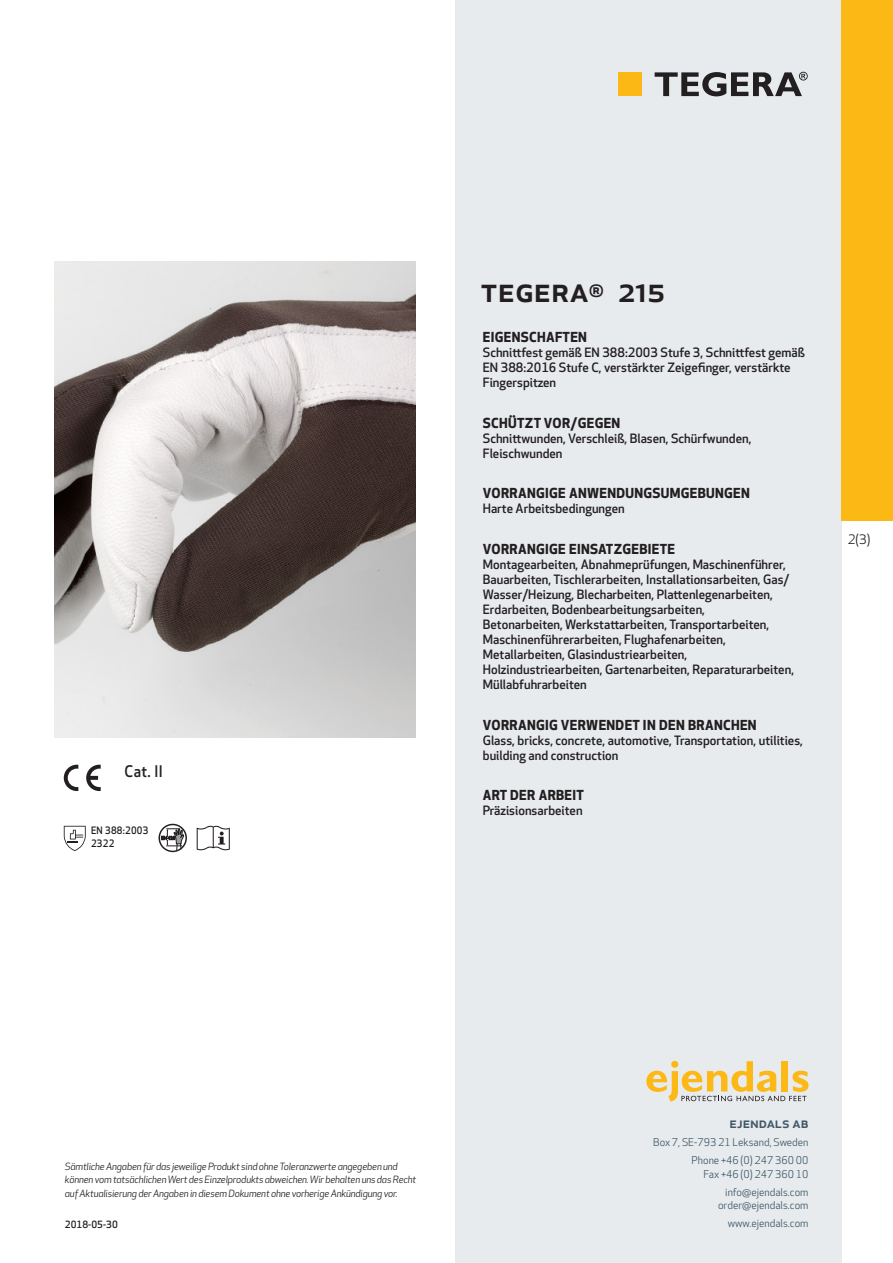
<style>
.page{position:relative;width:893px;height:1263px;background:#fff}
.page>*{position:absolute;margin:0;border:0;box-sizing:border-box;transform-origin:0 0}
.prodname{font:500 34.5px "Apex New";color:#231f20}
.Artikel{font:500 15.6px "Apex New";color:#231f20;scale:.95 1}
.t1{font:500 15px "Apex New";color:#405968}
.Funktion_body{font:700 13.5px "Apex New";letter-spacing:.025em;color:#231f20}
.t2{font:12.75px "Apex New";color:#231f20}
.Funktion_body-2{font:500 12.6px/15px "Apex New";color:#231f20}
.t3{font:10.5px/18px "Apex New";color:#405968;text-align:right}
.Artikel-2{font:500 10.05px/13.2px "Apex New";letter-spacing:.025em;color:#231f20;scale:.95 1}
.t4{font:italic 9.75px/13.5px "Apex New";letter-spacing:-.015em;color:#231f20}
.Sidfot_datum{font:500 9.75px "Apex New";color:#231f20}
</style>
<div class="page">
<div style="left:455px;top:0;width:387px;height:1263px;background:#e8ebee"></div>
<svg style="left:646px;top:1061px;width:162px;height:40px"></svg>
<div style="left:842px;top:0;width:51px;height:520px;background:#fcb814"></div>
<div style="left:618px;top:72px;width:24px;height:24px;background:#fcb814"></div>
<svg style="left:655px;top:72px;width:153px;height:24px"></svg>
<svg style="left:86px;top:765px;width:15px;height:26px"></svg>
<svg style="left:64px;top:765px;width:14px;height:26px"></svg>
<svg style="left:64px;top:826px;width:22px;height:25px"></svg>
<svg style="left:161px;top:824px;width:23px;height:26px"></svg>
<div style="left:159px;top:824px;width:28px;height:28px;border:1px solid #231f20;border-radius:50%"></div>
<svg style="left:197px;top:826px;width:33px;height:24px"></svg>
<img style="left:54px;top:261px;width:361px;height:477px">
<p class="Artikel" style="left:125px;top:761px;width:42px">Cat. II</p>
<p class="Artikel-2" style="left:91px;top:823px;width:62px">EN 388:2003<br>2322</p>
<p class="prodname" style="left:480px;top:266px;width:186px">TEGERA<sup>®</sup> 215</p>
<p class="Funktion_body" style="left:483px;top:327px;width:106px">EIGENSCHAFTEN</p>
<p class="Funktion_body-2" style="left:483px;top:345px;width:324px">Schnittfest gemäß EN 388:2003 Stufe 3, Schnittfest gemäß<br>EN 388:2016 Stufe C, verstärkter Zeigefinger, verstärkte<br>Fingerspitzen</p>
<p class="Funktion_body" style="left:483px;top:413px;width:139px">SCHÜTZT VOR/GEGEN</p>
<p class="Funktion_body-2" style="left:483px;top:430px;width:270px">Schnittwunden, Verschleiß, Blasen, Schürfwunden,<br>Fleischwunden</p>
<p class="Funktion_body" style="left:483px;top:483px;width:269px">VORRANGIGE ANWENDUNGSUMGEBUNGEN</p>
<p class="Funktion_body-2" style="left:483px;top:501px;width:143px">Harte Arbeitsbedingungen</p>
<p class="Funktion_body" style="left:483px;top:539px;width:194px">VORRANGIGE EINSATZGEBIETE</p>
<p class="Funktion_body-2" style="left:483px;top:556px;width:313px">Montagearbeiten, Abnahmeprüfungen, Maschinenführer, Bauarbeiten, Tischlerarbeiten, Installationsarbeiten, Gas/ Wasser/Heizung, Blecharbeiten, Plattenlegenarbeiten, Erdarbeiten, Bodenbearbeitungsarbeiten,<br>Betonarbeiten, Werkstattarbeiten, Transportarbeiten, Maschinenführerarbeiten, Flughafenarbeiten, Metallarbeiten, Glasindustriearbeiten, Holzindustriearbeiten, Gartenarbeiten, Reparaturarbeiten, Müllabfuhrarbeiten</p>
<p class="Funktion_body" style="left:483px;top:715px;width:275px">VORRANGIG VERWENDET IN DEN BRANCHEN</p>
<p class="Funktion_body-2" style="left:483px;top:732px;width:322px">Glass, bricks, concrete, automotive, Transportation, utilities, building and construction</p>
<p class="Funktion_body" style="left:483px;top:785px;width:103px">ART DER ARBEIT</p>
<p class="Funktion_body-2" style="left:483px;top:803px;width:101px">Präzisionsarbeiten</p>
<p class="t2" style="left:848px;top:531px;width:24px">2(3)</p>
<p class="t4" style="left:65px;top:1159px;width:353px">Sämtliche Angaben für das jeweilige Produkt sind ohne Toleranzwerte angegeben und können vom tatsächlichen Wert des Einzelprodukts abweichen. Wir behalten uns das Recht auf Aktualisierung der Angaben in diesem Dokument ohne vorherige Ankündigung vor.</p>
<p class="Sidfot_datum" style="left:65px;top:1218px;width:54px">2018-05-30</p>
<p class="t1" style="left:729px;top:1113px;width:80px">ejendals ab</p>
<p class="t3" style="left:653px;top:1133px;width:157px">Box 7, SE-793 21 Leksand, Sweden<br>Phone +46 (0) 247 360 00</p>
<p class="t3" style="left:703px;top:1165px;width:107px">Fax +46 (0) 247 360 10 info@ejendals.com</p>
<p class="t3" style="left:718px;top:1196px;width:92px">order@ejendals.com</p>
<p class="t3" style="left:728px;top:1215px;width:82px">www.ejendals.com</p>
</div>
